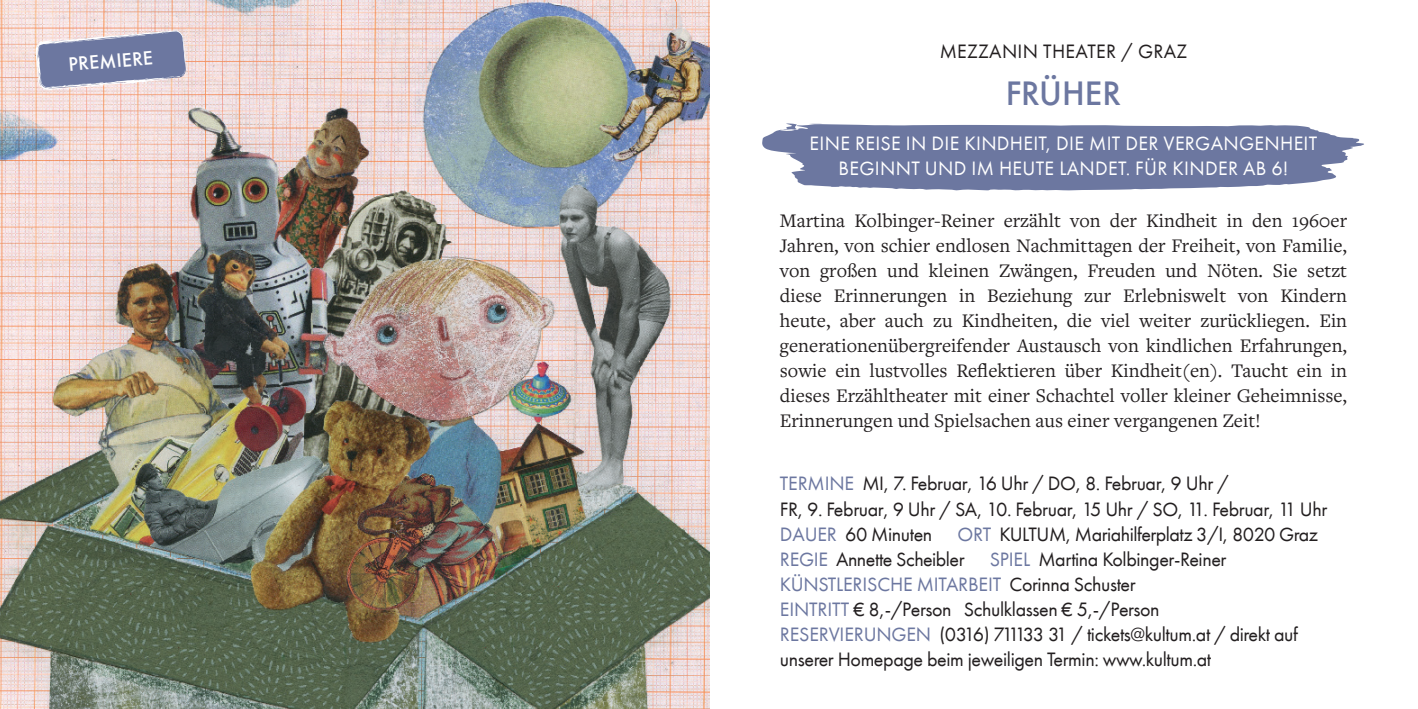
<style>
.page{position:relative;width:1418px;height:709px;background:#fff}
.page>*{position:absolute;margin:0;border:0;box-sizing:border-box;transform-origin:0 0}
.t1{font:500 35px "Futura PT";color:#6c77a0}
.t2{font:20px/25px "Freight Text Pro";color:#231f20;text-align:justify}
.t3{font:20px/25px "Futura PT";letter-spacing:-.02em;color:#231f20}
.t4{font:20px/24.2px "Futura PT";letter-spacing:.015em;color:#fff;text-align:center}
.t5{font:20px "Futura PT";letter-spacing:.015em;color:#231f20}
.t6{font:500 20px "Futura PT";color:#fff}
.s1{color:#6c77a0}
</style>
<div class="page">
<img style="left:0;top:0;width:709px;height:709px">
<svg style="left:762px;top:123px;width:602px;height:67px;background:#818aad"></svg>
<svg style="left:35px;top:30px;width:151px;height:61px;background:#9698b3"></svg>
<p class="t6" style="left:67px;top:53px;width:86px;rotate:-5deg">PREMIERE</p>
<p class="t5" style="left:939px;top:39px;width:249px">MEZZANIN THEATER / GRAZ</p>
<h1 class="t1" style="left:1005px;top:72px;width:117px">FRÜHER</h1>
<p class="t4" style="left:809px;top:132px;width:509px">EINE REISE IN DIE KINDHEIT, DIE MIT DER VERGANGENHEIT<br>BEGINNT UND IM HEUTE LANDET. FÜR KINDER AB 6!</p>
<p class="t2" style="left:780px;top:207px;width:568px">Martina Kolbinger-Reiner erzählt von der Kindheit in den 1960er Jahren, von schier endlosen Nachmittagen der Freiheit, von Familie, von großen und kleinen Zwängen, Freuden und Nöten. Sie setzt diese Erinnerungen in Beziehung zur Erlebniswelt von Kindern heute, aber auch zu Kindheiten, die viel weiter zurückliegen. Ein generationenübergreifender Austausch von kindlichen Erfahrungen, sowie ein lustvolles Reflektieren über Kindheit(en). Taucht ein in dieses Erzähltheater mit einer Schachtel voller kleiner Geheimnisse, Erinnerungen und Spielsachen aus einer vergangenen Zeit!</p>
<p class="t3" style="left:780px;top:471px;width:549px"><span class="s1">TERMINE</span> MI, 7. Februar, 16 Uhr / DO, 8. Februar, 9 Uhr /<br>FR, 9. Februar, 9 Uhr / SA, 10. Februar, 15 Uhr / SO, 11. Februar, 11 Uhr<br><span class="s1">DAUER</span> 60 Minuten</p>
<p class="t3" style="left:780px;top:521px;width:539px;text-indent:178px"><span class="s1">ORT</span> KULTUM, Mariahilferplatz 3/I, 8020 Graz<br><span class="s1">REGIE</span> Annette Scheibler</p>
<p class="t3" style="left:780px;top:546px;width:519px;text-indent:210px"><span class="s1">SPIEL</span> Martina Kolbinger-Reiner <span class="s1">KÜNSTLERISCHE MITARBEIT</span> Corinna Schuster<br><span class="s1">EINTRITT</span> € 8,-/Person Schulklassen € 5,-/Person <span class="s1">RESERVIERUNGEN</span> (0316) 711133 31 / tickets@kultum.at / direkt auf unserer Homepage beim jeweiligen Termin: www.kultum.at</p>
</div>
